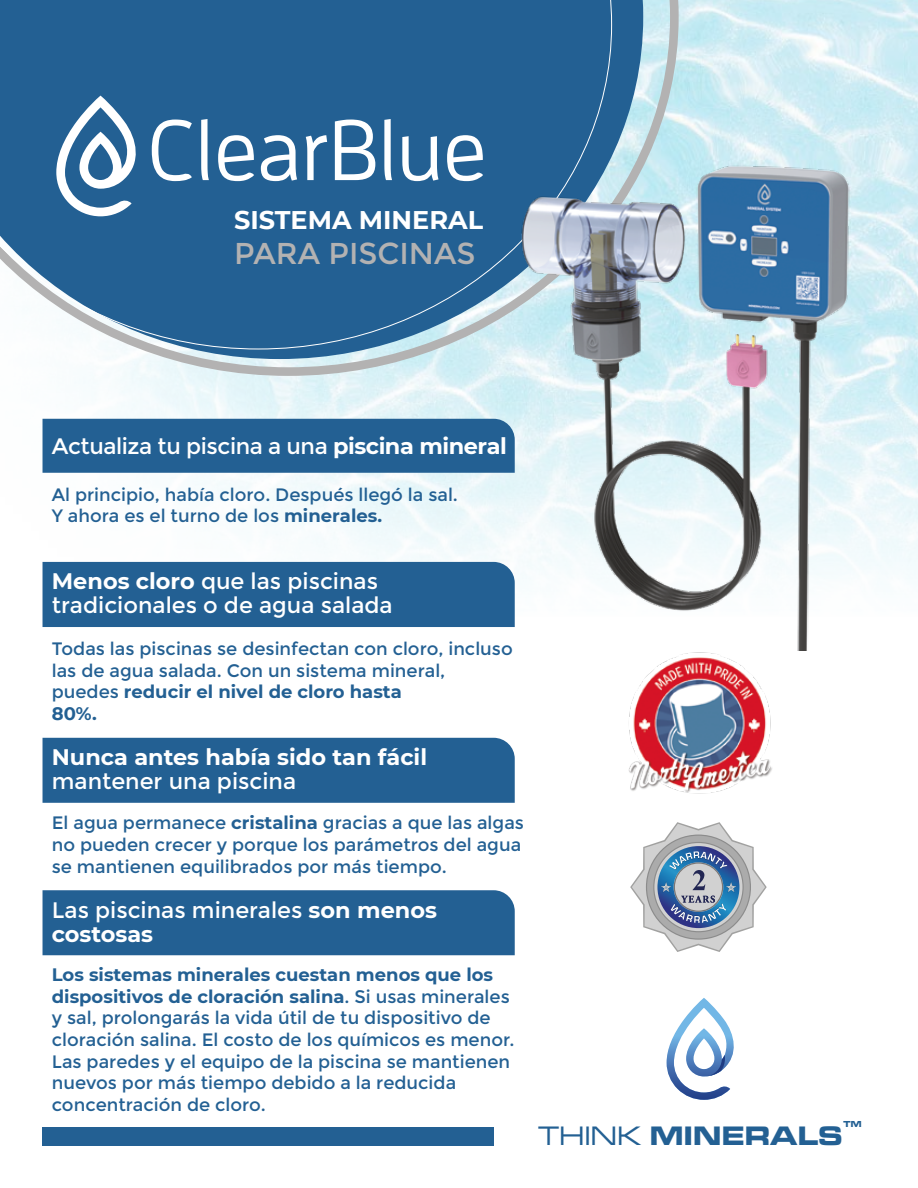
<style>
.page{position:relative;width:918px;height:1188px;background:#fff}
.page>*{position:absolute;margin:0;border:0;box-sizing:border-box;transform-origin:0 0}
.t1{font:30.15px "Montserrat";color:#b3b2b2}
.t2{font:700 expanded 27.75px "Microgramma DOT";letter-spacing:.04em;color:#236093}
.t3{font:700 25.5px "Montserrat";color:#fff}
.t4{font:22.5px/23.9px "Montserrat";color:#fff}
.t5{font:22.5px "Montserrat";letter-spacing:-.02em;color:#fff}
.t6{font:700 22.5px "Montserrat";color:#fff}
.t7{font:18px/21.6px "Montserrat";color:#236093}
.t8{font:700 expanded 9px "Microgramma DOT";color:#236093}
.s1{font-weight:700}
.s2{font-weight:500}
</style>
<div class="page">
<svg style="left:13px;top:0;width:666px;height:376px"></svg>
<svg style="left:13px;top:0;width:630px;height:359px"></svg>
<svg style="left:667px;top:998px;width:67px;height:102px"></svg>
<svg style="left:0;top:0;width:612px;height:349px;background:#316a99"></svg>
<div style="left:43px;top:738px;width:472px;height:65px;background:#236093"></div>
<div style="left:43px;top:419px;width:468px;height:54px;background:#236093"></div>
<div style="left:43px;top:562px;width:468px;height:65px;background:#236093"></div>
<div style="left:43px;top:890px;width:472px;height:65px;background:#236093"></div>
<div style="left:43px;top:1127px;width:451px;height:18px;background:#236093"></div>
<img style="left:628px;top:652px;width:144px;height:142px">
<svg style="left:630px;top:822px;width:137px;height:130px"></svg>
<img style="left:511px;top:147px;width:360px;height:503px">
<svg style="left:335px;top:120px;width:40px;height:60px"></svg>
<svg style="left:384px;top:119px;width:8px;height:61px"></svg>
<svg style="left:402px;top:136px;width:36px;height:45px"></svg>
<svg style="left:447px;top:135px;width:36px;height:46px"></svg>
<svg style="left:201px;top:119px;width:8px;height:61px"></svg>
<svg style="left:218px;top:135px;width:36px;height:46px"></svg>
<svg style="left:152px;top:120px;width:40px;height:61px"></svg>
<svg style="left:261px;top:135px;width:36px;height:46px"></svg>
<svg style="left:306px;top:135px;width:21px;height:45px"></svg>
<svg style="left:56px;top:96px;width:85px;height:120px"></svg>
<h3 class="t3" style="left:234px;top:201px;width:251px">SISTEMA MINERAL</h3>
<h1 class="t1" style="left:234px;top:236px;width:243px">PARA PISCINAS</h1>
<p class="t5" style="left:52px;top:433px;width:457px">Actualiza tu piscina a una <span class="s1">piscina mineral</span></p>
<p class="t7" style="left:52px;top:484px;width:408px">Al principio, había cloro. Después llegó la sal.<br>Y ahora es el turno de los <span class="s1">minerales.</span></p>
<p class="t4" style="left:52px;top:570px;width:342px"><span class="s1">Menos cloro</span> que las piscinas tradicionales o de agua salada</p>
<p class="t7" style="left:52px;top:638px;width:462px">Todas las piscinas se desinfectan con cloro, incluso las de agua salada. Con un sistema mineral, puedes <span class="s1">reducir el nivel de cloro hasta<br>80%.</span></p>
<p class="t6" style="left:52px;top:741px;width:377px">Nunca antes había sido tan fácil</p>
<p class="t4" style="left:52px;top:769px;width:246px">mantener una piscina</p>
<p class="t7" style="left:52px;top:812px;width:474px">El agua permanece <span class="s1">cristalina</span> gracias a que las algas no pueden crecer y porque los parámetros del agua se mantienen equilibrados por más tiempo.</p>
<p class="t4" style="left:52px;top:898px;width:387px">Las piscinas minerales <span class="s1">son menos costosas</span></p>
<p class="t7" style="left:52px;top:964px;width:464px"><span class="s1">Los sistemas minerales cuestan menos que los dispositivos de cloración salina</span>. Si usas minerales y sal, prolongarás la vida útil de tu dispositivo de cloración salina. El costo de los químicos es menor.<br>Las paredes y el equipo de la piscina se mantienen nuevos por más tiempo debido a la reducida concentración de cloro.</p>
<p class="t8" style="left:843px;top:1118px;width:20px">TM</p>
<h2 class="t2" style="left:538px;top:1117px;width:305px"><span class="s2">THINK</span> MINERALS</h2>
</div>
